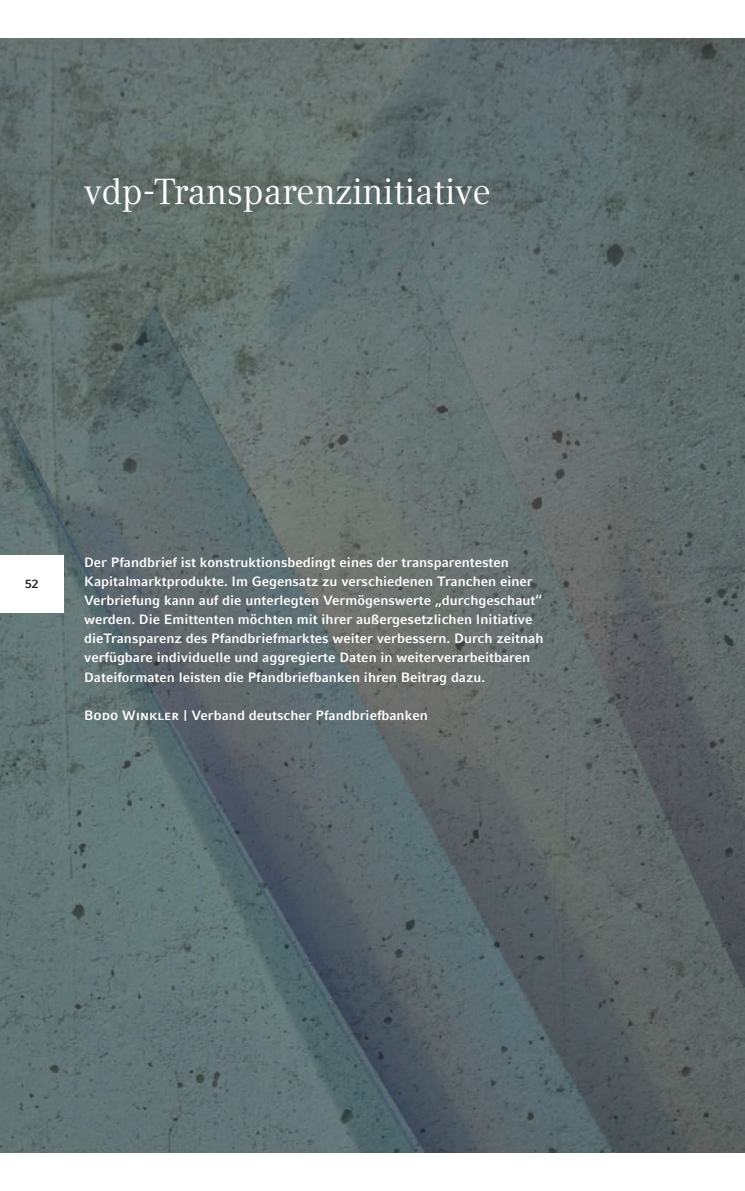
<style>
.page{position:relative;width:745px;height:1191px;background:#fff}
.page>*{position:absolute;margin:0;border:0;box-sizing:border-box;transform-origin:0 0}
.t1{font:36px "Compatil Text LT";color:#fff}
.t2{font:700 13.5px/19.2px "Compatil Fact LT";color:#fff}
.t3{font:700 12px "Compatil Fact LT";color:#231f20}
.s1{font-family:"Compatil Fact LT Alt Two Bold SC";font-weight:400}
</style>
<div class="page">
<img style="left:0;top:38px;width:744px;height:1114px">
<div style="left:0;top:555px;width:64px;height:57px;background:#fff"></div>
<h1 class="t1" style="left:84px;top:171px;width:408px">vdp-Transparenzinitiative</h1>
<p class="t3" style="left:25px;top:577px;width:15px">52</p>
<p class="t2" style="left:84px;top:552px;width:460px">Der Pfandbrief ist konstruktionsbedingt eines der transparentesten Kapitalmarktprodukte. Im Gegensatz zu verschiedenen Tranchen einer Verbriefung kann auf die unterlegten Vermögenswerte „durchgeschaut“ werden. Die Emittenten möchten mit ihrer außergesetzlichen Initiative dieTransparenz des Pfandbriefmarktes weiter verbessern. Durch zeitnah verfügbare individuelle und aggregierte Daten in weiterverarbeitbaren Dateiformaten leisten die Pfandbriefbanken ihren Beitrag dazu.</p>
<p class="t2" style="left:84px;top:705px;width:345px"><span class="s1">Bodo Winkler</span> | Verband deutscher Pfandbriefbanken</p>
</div>
